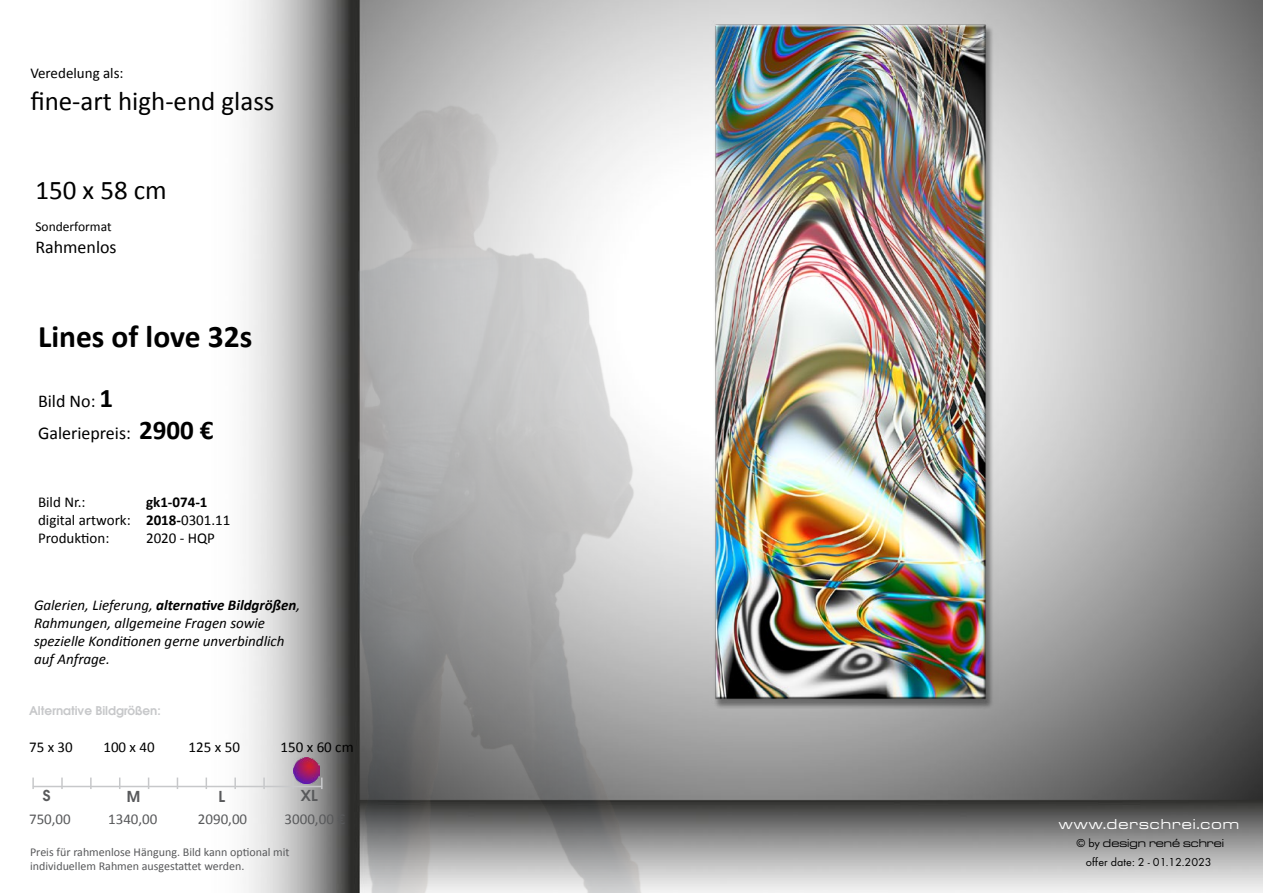
<style>
.page{position:relative;width:1263px;height:893px;background:#fff}
.page>*{position:absolute;margin:0;border:0;box-sizing:border-box;transform-origin:0 0}
.t1{font:700 31.5px "Calibri";color:#000}
.t2{font:27px "Calibri";color:#000}
.t3{font:18px/32.4px "Calibri";color:#000}
.t4{font:italic 15px/18px "Calibri";color:#000}
.t5{font:15px/18px "Calibri";color:#000}
.t6{font:15px "Calibri";color:#58595b}
.t7{font:15px "Microgramma EF Medium Extend";letter-spacing:.07em;color:#fff}
.t8{font:600 15px "Avant Garde";color:#58595b}
.t9{font:13.5px "Calibri";color:#000}
.t10{font:12px/14.4px "Calibri";color:#58595b}
.t11{font:600 12px "Avant Garde";color:#c7c8ca}
.t12{font:12px "Futura Round";color:#000}
.t13{font:12px "Microgramma EF Medium Extend";color:#000}
.s1{font-weight:700;font-size:27px}
.s2{font-weight:700}
.s3{font-family:"Futura Round"}
</style>
<div class="page">
<img style="left:180px;top:0;width:1083px;height:893px">
<img style="left:294px;top:758px;width:25px;height:25px">
<img style="left:693px;top:2px;width:314px;height:718px">
<hr style="left:33px;top:786px;width:289px;height:1px;background:#c7c8ca">
<svg style="left:32px;top:777px;width:2px;height:12px"></svg>
<svg style="left:61px;top:777px;width:2px;height:12px"></svg>
<svg style="left:90px;top:777px;width:2px;height:12px"></svg>
<svg style="left:234px;top:777px;width:2px;height:12px"></svg>
<svg style="left:263px;top:777px;width:2px;height:12px"></svg>
<svg style="left:292px;top:777px;width:2px;height:12px"></svg>
<svg style="left:321px;top:777px;width:2px;height:12px"></svg>
<img style="left:358px;top:89px;width:321px;height:804px">
<p class="t5" style="left:30px;top:63px;width:95px">Veredelung als:</p>
<h2 class="t2" style="left:30px;top:84px;width:246px">fine-art high-end glass</h2>
<h2 class="t2" style="left:35px;top:173px;width:133px">150 x 58 cm</h2>
<p class="t9" style="left:35px;top:219px;width:78px">Sonderformat</p>
<p class="t3" style="left:35px;top:230px;width:83px">Rahmenlos</p>
<h1 class="t1" style="left:38px;top:317px;width:216px">Lines of love 32s</h1>
<p class="t3" style="left:38px;top:384px;width:177px">Bild No: <span class="s1">1<br></span>Galeriepreis: <span class="s1">2900 €</span></p>
<p class="t5" style="left:38px;top:493px;width:194px;text-indent:108px"><span class="s2">gk1-074-1 </span>digital artwork: <span class="s2">2018-</span>0301.11<br>Produktion:</p>
<p class="t5" style="left:38px;top:493px;width:49px">Bild Nr.:</p>
<p class="t5" style="left:146px;top:529px;width:70px">2020 - HQP</p>
<p class="t4" style="left:34px;top:595px;width:268px">Galerien, Lieferung, <span class="s2">alternative Bildgrößen</span>, Rahmungen, allgemeine Fragen sowie spezielle Konditionen gerne unverbindlich auf Anfrage.</p>
<p class="t11" style="left:29px;top:702px;width:133px">Alternative Bildgrößen:</p>
<p class="t5" style="left:29px;top:738px;width:45px">75 x 30</p>
<p class="t5" style="left:103px;top:738px;width:53px">100 x 40</p>
<p class="t5" style="left:189px;top:738px;width:53px">125 x 50</p>
<p class="t5" style="left:281px;top:738px;width:75px">150 x 60 cm</p>
<p class="t8" style="left:43px;top:786px;width:9px">S</p>
<p class="t8" style="left:127px;top:786px;width:15px">M</p>
<p class="t8" style="left:218px;top:786px;width:8px">L</p>
<p class="t8" style="left:301px;top:786px;width:18px">XL</p>
<p class="t6" style="left:29px;top:810px;width:43px">750,00</p>
<p class="t6" style="left:108px;top:810px;width:51px">1340,00</p>
<p class="t6" style="left:198px;top:810px;width:51px">2090,00</p>
<p class="t6" style="left:285px;top:810px;width:62px">3000,00 €</p>
<p class="t10" style="left:30px;top:844px;width:261px">Preis für rahmenlose Hängung. Bild kann optional mit individuellem Rahmen ausgestattet werden.</p>
<p class="t7" style="left:1059px;top:815px;width:182px">www.derschrei.com</p>
<p class="t13" style="left:1076px;top:835px;width:149px"><span class="s3">© by</span> design rené schrei</p>
<p class="t12" style="left:1086px;top:853px;width:127px">offer date: 2 - 01.12.2023</p>
</div>
